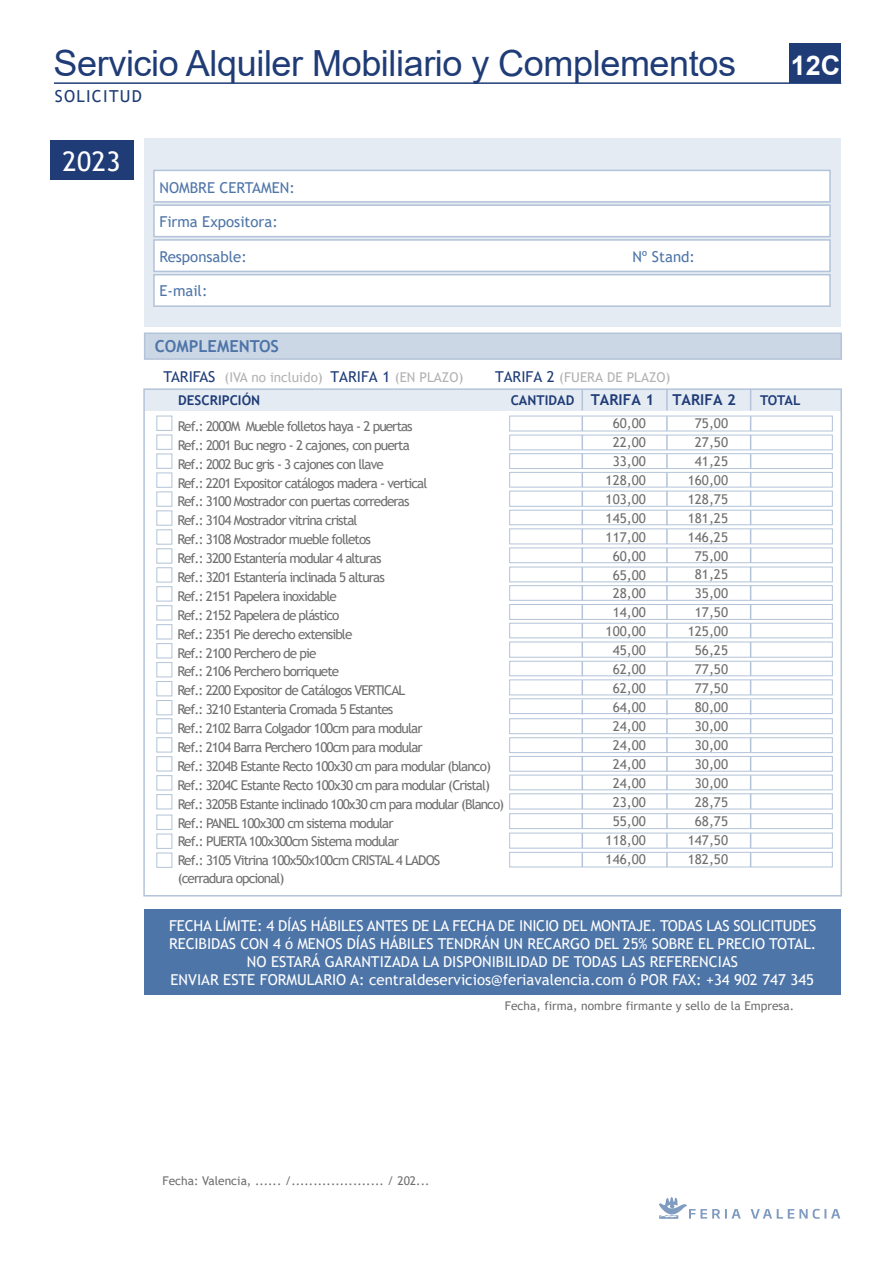
<style>
.page{position:relative;width:893px;height:1262px;background:#fff}
.page>*{position:absolute;margin:0;border:0;box-sizing:border-box;transform-origin:0 0}
.t1{font:36px "Arial";letter-spacing:-.01em;color:#1f3c77}
.t2{font:27px "Trebuchet MS";color:#fff}
.t3{font:700 27px "Arial";color:#fff}
.t4{font:700 16.5px "Trebuchet MS";color:#4e75a8}
.t5{font:16.5px "Trebuchet MS";letter-spacing:.075em;color:#1f3c77}
.t6{font:15px/18.1px "Trebuchet MS";letter-spacing:-.005em;color:#fff;text-align:center}
.t7{font:15px "Trebuchet MS";color:#4e75a8}
.t8{font:700 15px "Trebuchet MS";color:#1f3c77}
.t9{font:13.5px/18.9px "Trebuchet MS";letter-spacing:-.065em;color:#706f6f}
.t10{font:13.5px/18.9px "Trebuchet MS";color:#706f6f;text-align:center}
.t11{font:13.5px/22.4px "Trebuchet MS";color:#b3b2b2}
.t12{font:700 13.5px "Trebuchet MS";letter-spacing:-.025em;color:#1f3c77}
.t13{font:12px "Trebuchet MS";color:#706f6f}
.s1{font-size:15px;color:#1f3c77}
.s2{font-weight:700;color:#1f3c77}
.s3{font-size:13.5px}
</style>
<div class="page">
<div style="left:50px;top:140px;width:84px;height:40px;background:#1f3c77"></div>
<div style="left:144px;top:909px;width:696px;height:86px;background:#4e75a8"></div>
<svg style="left:659px;top:1197px;width:81px;height:21px"></svg>
<svg style="left:750px;top:1208px;width:90px;height:10px"></svg>
<hr style="left:54px;top:82px;width:787px;height:2px;background:#1f3c77">
<div style="left:789px;top:44px;width:52px;height:39px;background:#1f3c77"></div>
<div style="left:144px;top:138px;width:696px;height:189px;background:#e5ebf3"></div>
<div style="left:153px;top:170px;width:677px;height:33px;background:#fff;border:2px solid #b3c3d9"></div>
<div style="left:153px;top:204px;width:677px;height:33px;background:#fff;border:2px solid #b3c3d9"></div>
<div style="left:153px;top:239px;width:677px;height:33px;background:#fff;border:2px solid #b3c3d9"></div>
<div style="left:153px;top:274px;width:677px;height:33px;background:#fff;border:2px solid #b3c3d9"></div>
<div style="left:145px;top:389px;width:696px;height:21px;background:#e5ebf3"></div>
<div style="left:143px;top:388px;width:699px;height:508px;border:2px solid #b3c3d9"></div>
<div style="left:157px;top:416px;width:15px;height:14px;border:1px solid #b3c3d9"></div>
<div style="left:157px;top:435px;width:15px;height:14px;border:1px solid #b3c3d9"></div>
<div style="left:157px;top:454px;width:15px;height:14px;border:1px solid #b3c3d9"></div>
<div style="left:157px;top:473px;width:15px;height:14px;border:1px solid #b3c3d9"></div>
<div style="left:157px;top:492px;width:15px;height:14px;border:1px solid #b3c3d9"></div>
<div style="left:157px;top:510px;width:15px;height:15px;border:1px solid #b3c3d9"></div>
<div style="left:157px;top:529px;width:15px;height:15px;border:1px solid #b3c3d9"></div>
<div style="left:509px;top:416px;width:323px;height:15px;border:1px solid #b3c3d9"></div>
<div style="left:509px;top:435px;width:323px;height:15px;border:1px solid #b3c3d9"></div>
<div style="left:509px;top:453px;width:323px;height:16px;border:1px solid #b3c3d9"></div>
<div style="left:157px;top:548px;width:15px;height:15px;border:1px solid #b3c3d9"></div>
<div style="left:157px;top:567px;width:15px;height:15px;border:1px solid #b3c3d9"></div>
<div style="left:157px;top:586px;width:15px;height:15px;border:1px solid #b3c3d9"></div>
<div style="left:157px;top:605px;width:15px;height:15px;border:1px solid #b3c3d9"></div>
<div style="left:157px;top:624px;width:15px;height:15px;border:1px solid #b3c3d9"></div>
<div style="left:509px;top:510px;width:323px;height:15px;border:1px solid #b3c3d9"></div>
<div style="left:509px;top:491px;width:323px;height:15px;border:1px solid #b3c3d9"></div>
<div style="left:509px;top:472px;width:323px;height:15px;border:1px solid #b3c3d9"></div>
<div style="left:509px;top:623px;width:323px;height:15px;border:1px solid #b3c3d9"></div>
<div style="left:509px;top:604px;width:323px;height:16px;border:1px solid #b3c3d9"></div>
<div style="left:509px;top:585px;width:323px;height:15px;border:1px solid #b3c3d9"></div>
<div style="left:509px;top:566px;width:323px;height:16px;border:1px solid #b3c3d9"></div>
<div style="left:509px;top:547px;width:323px;height:16px;border:1px solid #b3c3d9"></div>
<div style="left:509px;top:528px;width:323px;height:16px;border:1px solid #b3c3d9"></div>
<div style="left:157px;top:643px;width:15px;height:15px;border:1px solid #b3c3d9"></div>
<div style="left:157px;top:662px;width:15px;height:15px;border:1px solid #b3c3d9"></div>
<div style="left:157px;top:681px;width:15px;height:15px;border:1px solid #b3c3d9"></div>
<div style="left:157px;top:700px;width:15px;height:15px;border:1px solid #b3c3d9"></div>
<div style="left:509px;top:661px;width:323px;height:15px;border:1px solid #b3c3d9"></div>
<div style="left:509px;top:641px;width:323px;height:16px;border:1px solid #b3c3d9"></div>
<div style="left:509px;top:698px;width:323px;height:16px;border:1px solid #b3c3d9"></div>
<div style="left:509px;top:679px;width:323px;height:16px;border:1px solid #b3c3d9"></div>
<div style="left:157px;top:718px;width:15px;height:15px;border:1px solid #b3c3d9"></div>
<div style="left:157px;top:737px;width:15px;height:15px;border:1px solid #b3c3d9"></div>
<div style="left:157px;top:756px;width:15px;height:15px;border:1px solid #b3c3d9"></div>
<div style="left:157px;top:775px;width:15px;height:15px;border:1px solid #b3c3d9"></div>
<div style="left:157px;top:794px;width:15px;height:15px;border:1px solid #b3c3d9"></div>
<div style="left:157px;top:834px;width:15px;height:14px;border:1px solid #b3c3d9"></div>
<div style="left:509px;top:718px;width:323px;height:16px;border:1px solid #b3c3d9"></div>
<div style="left:509px;top:737px;width:323px;height:16px;border:1px solid #b3c3d9"></div>
<div style="left:509px;top:756px;width:323px;height:15px;border:1px solid #b3c3d9"></div>
<div style="left:157px;top:815px;width:15px;height:14px;border:1px solid #b3c3d9"></div>
<div style="left:509px;top:793px;width:323px;height:16px;border:1px solid #b3c3d9"></div>
<div style="left:509px;top:774px;width:323px;height:16px;border:1px solid #b3c3d9"></div>
<div style="left:509px;top:852px;width:323px;height:15px;border:1px solid #b3c3d9"></div>
<div style="left:509px;top:813px;width:323px;height:16px;border:1px solid #b3c3d9"></div>
<hr style="left:581px;top:389px;width:2px;height:21px;background:#b3c3d9">
<svg style="left:581px;top:416px;width:2px;height:451px"></svg>
<div style="left:509px;top:832px;width:323px;height:16px;border:1px solid #b3c3d9"></div>
<svg style="left:666px;top:389px;width:1px;height:21px"></svg>
<svg style="left:666px;top:416px;width:1px;height:451px"></svg>
<hr style="left:749px;top:389px;width:2px;height:21px;background:#b3c3d9">
<svg style="left:749px;top:416px;width:2px;height:451px"></svg>
<div style="left:157px;top:852px;width:15px;height:15px;border:1px solid #b3c3d9"></div>
<div style="left:144px;top:332px;width:698px;height:28px;background:#ccd7e6;border:2px solid #b3c3d9"></div>
<h1 class="t1" style="left:54px;top:38px;width:684px">Servicio Alquiler Mobiliario y Complementos</h1>
<h2 class="t3" style="left:790px;top:46px;width:51px">12C</h2>
<p class="t5" style="left:55px;top:86px;width:89px">SOLICITUD</p>
<h2 class="t2" style="left:63px;top:144px;width:60px">2023</h2>
<p class="t7" style="left:159px;top:178px;width:137px">NOMBRE CERTAMEN:</p>
<p class="t7" style="left:159px;top:212px;width:120px">Firma Expositora:</p>
<p class="t7" style="left:159px;top:247px;width:89px">Responsable:</p>
<p class="t7" style="left:632px;top:247px;width:64px">Nº Stand:</p>
<p class="t7" style="left:159px;top:281px;width:50px">E-mail:</p>
<p class="t4" style="left:155px;top:336px;width:126px">COMPLEMENTOS</p>
<p class="t11" style="left:178px;top:366px;width:146px;text-indent:-15px"><span class="s1">TARIFAS</span> (IVA no incluido)<br><span class="s2">DESCRIPCIÓN</span></p>
<p class="t9" style="left:177px;top:416px;width:328px">Ref.: 2000M Mueble folletos haya - 2 puertas<br>Ref.: 2001 Buc negro - 2 cajones, con puerta<br>Ref.: 2002 Buc gris - 3 cajones con llave<br>Ref.: 2201 Expositor catálogos madera - vertical<br>Ref.: 3100 Mostrador con puertas correderas<br>Ref.: 3104 Mostrador vitrina cristal<br>Ref.: 3108 Mostrador mueble folletos<br>Ref.: 3200 Estantería modular 4 alturas<br>Ref.: 3201 Estantería inclinada 5 alturas<br>Ref.: 2151 Papelera inoxidable<br>Ref.: 2152 Papelera de plástico<br>Ref.: 2351 Pie derecho extensible<br>Ref.: 2100 Perchero de pie<br>Ref.: 2106 Perchero borriquete<br>Ref.: 2200 Expositor de Catálogos VERTICAL<br>Ref.: 3210 Estanteria Cromada 5 Estantes<br>Ref.: 2102 Barra Colgador 100cm para modular<br>Ref.: 2104 Barra Perchero 100cm para modular<br>Ref.: 3204B Estante Recto 100x30 cm para modular (blanco)<br>Ref.: 3204C Estante Recto 100x30 cm para modular (Cristal)<br>Ref.: 3205B Estante inclinado 100x30 cm para modular (Blanco)<br>Ref.: PANEL 100x300 cm sistema modular<br>Ref.: PUERTA 100x300cm Sistema modular<br>Ref.: 3105 Vitrina 100x50x100cm CRISTAL 4 LADOS</p>
<p class="t9" style="left:178px;top:868px;width:108px">(cerradura opcional)</p>
<p class="t11" style="left:330px;top:366px;width:134px"><span class="s1">TARIFA 1</span> (EN PLAZO)</p>
<p class="t11" style="left:495px;top:366px;width:177px"><span class="s1">TARIFA 2</span> (FUERA DE PLAZO)</p>
<p class="t8" style="left:510px;top:390px;width:227px"><span class="s3">CANTIDAD</span> TARIFA 1 TARIFA 2</p>
<p class="t12" style="left:760px;top:391px;width:42px">TOTAL</p>
<p class="t10" style="left:605px;top:413px;width:42px">60,00<br>22,00<br>33,00<br>128,00<br>103,00<br>145,00<br>117,00<br>60,00<br>65,00<br>28,00<br>14,00<br>100,00<br>45,00<br>62,00<br>62,00<br>64,00<br>24,00<br>24,00<br>24,00<br>24,00<br>23,00<br>55,00<br>118,00<br>146,00</p>
<p class="t10" style="left:687px;top:413px;width:42px">75,00<br>27,50<br>41,25<br>160,00<br>128,75<br>181,25<br>146,25<br>75,00<br>81,25<br>35,00<br>17,50<br>125,00<br>56,25<br>77,50<br>77,50<br>80,00<br>30,00<br>30,00<br>30,00<br>30,00<br>28,75<br>68,75<br>147,50<br>182,50</p>
<p class="t6" style="left:169px;top:916px;width:649px">FECHA LÍMITE: 4 DÍAS HÁBILES ANTES DE LA FECHA DE INICIO DEL MONTAJE. TODAS LAS SOLICITUDES RECIBIDAS CON 4 ó MENOS DÍAS HÁBILES TENDRÁN UN RECARGO DEL 25% SOBRE EL PRECIO TOTAL.<br>NO ESTARÁ GARANTIZADA LA DISPONIBILIDAD DE TODAS LAS REFERENCIAS<br>ENVIAR ESTE FORMULARIO A: centraldeservicios@feriavalencia.com ó POR FAX: +34 902 747 345</p>
<p class="t13" style="left:504px;top:997px;width:291px">Fecha, firma, nombre firmante y sello de la Empresa.</p>
<p class="t13" style="left:162px;top:1173px;width:268px">Fecha: Valencia, ...... /..................... / 202...</p>
</div>
